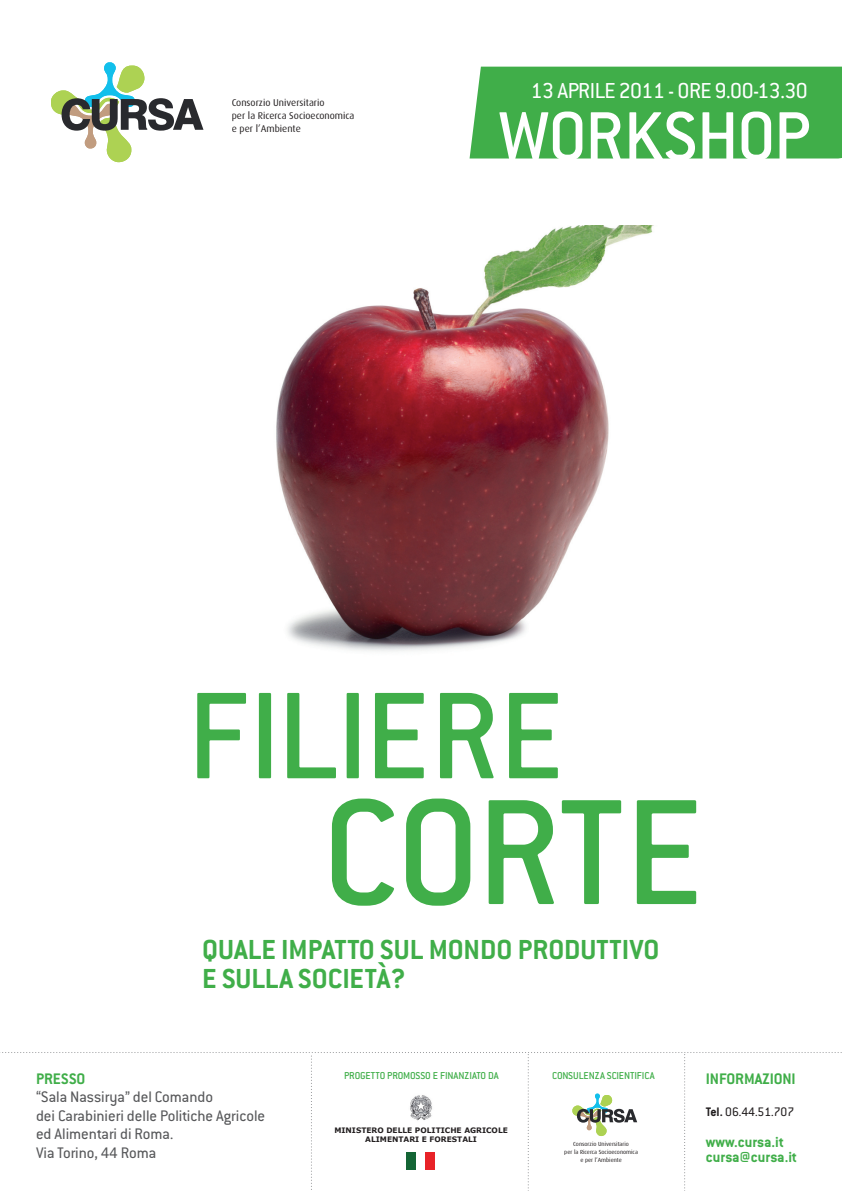
<style>
.page{position:relative;width:842px;height:1191px;background:#fff}
.page>*{position:absolute;margin:0;border:0;box-sizing:border-box;transform-origin:0 0}
.t1{font:500 164.8px "Conduit ITC";letter-spacing:-.015em;color:#40ae49}
.t2{font:500 135.4px "Conduit ITC";letter-spacing:-.01em;color:#40ae49}
.t3{font:500 75.7px "Conduit ITC";letter-spacing:-.01em;color:#fff}
.t4{font:700 30.3px/29.3px "Conduit ITC";color:#40ae49}
.t5{font:23.7px "Conduit ITC Std";letter-spacing:-.02em;color:#fff}
.t6{font:16.8px/18.5px "Conduit ITC Std";color:#57585a}
.t7{font:700 16.8px "Conduit ITC";color:#40ae49}
.t8{font:700 16px/15.1px "Conduit ITC Std";letter-spacing:-.005em;color:#40ae49}
.t9{font:13.6px "Conduit ITC Std";color:#231f20}
.t10{font:500 11px "Conduit ITC";color:#40ae49}
.t11{font:9.8px/13.1px "Dax";color:#231f20}
.t12{font:700 7.5px/9px "Verdana";color:#231f20;text-align:center}
.t13{font:5.9px/7.9px "Dax";color:#231f20;text-align:center}
.s1{font-weight:700}
</style>
<div class="page">
<img style="left:276px;top:225px;width:378px;height:427px">
<div style="left:470px;top:67px;width:372px;height:91px;background:#40ae49"></div>
<svg style="left:51px;top:62px;width:152px;height:100px"></svg>
<svg style="left:0;top:1052px;width:842px;height:139px"></svg>
<p class="t11" style="left:232px;top:96px;width:124px">Consorzio Universitario<br>per la Ricerca Socioeconomica e per l’Ambiente</p>
<h3 class="t5" style="left:531px;top:76px;width:279px">13 APRILE 2011 - ORE 9.00-13.30</h3>
<h3 class="t3" style="left:499px;top:94px;width:313px">WORKSHOP</h3>
<h2 class="t2" style="left:187px;top:660px;width:378px">FILIERE</h2>
<h1 class="t1" style="left:322px;top:760px;width:383px">CORTE</h1>
<h3 class="t4" style="left:202px;top:934px;width:458px">QUALE IMPATTO SUL MONDO PRODUTTIVO<br>E SULLA SOCIETÀ?</h3>
<p class="t7" style="left:36px;top:1068px;width:51px">PRESSO</p>
<p class="t6" style="left:36px;top:1087px;width:231px">“Sala Nassirya” del Comando<br>dei Carabinieri delle Politiche Agricole ed Alimentari di Roma.<br>Via Torino, 44 Roma</p>
<p class="t10" style="left:344px;top:1069px;width:156px">PROGETTO PROMOSSO E FINANZIATO DA</p>
<p class="t12" style="left:334px;top:1126px;width:175px">MINISTERO DELLE POLITICHE AGRICOLE<br>ALIMENTARI E FORESTALI</p>
<p class="t10" style="left:552px;top:1069px;width:104px">CONSULENZA SCIENTIFICA</p>
<p class="t13" style="left:564px;top:1139px;width:75px">Consorzio Universitario<br>per la Ricerca Socioeconomica e per l’Ambiente</p>
<p class="t7" style="left:706px;top:1068px;width:91px">INFORMAZIONI</p>
<p class="t9" style="left:706px;top:1103px;width:90px"><span class="s1">Tel.</span> 06.44.51.707</p>
<p class="t8" style="left:706px;top:1133px;width:93px">www.cursa.it cursa@cursa.it</p>
</div>
